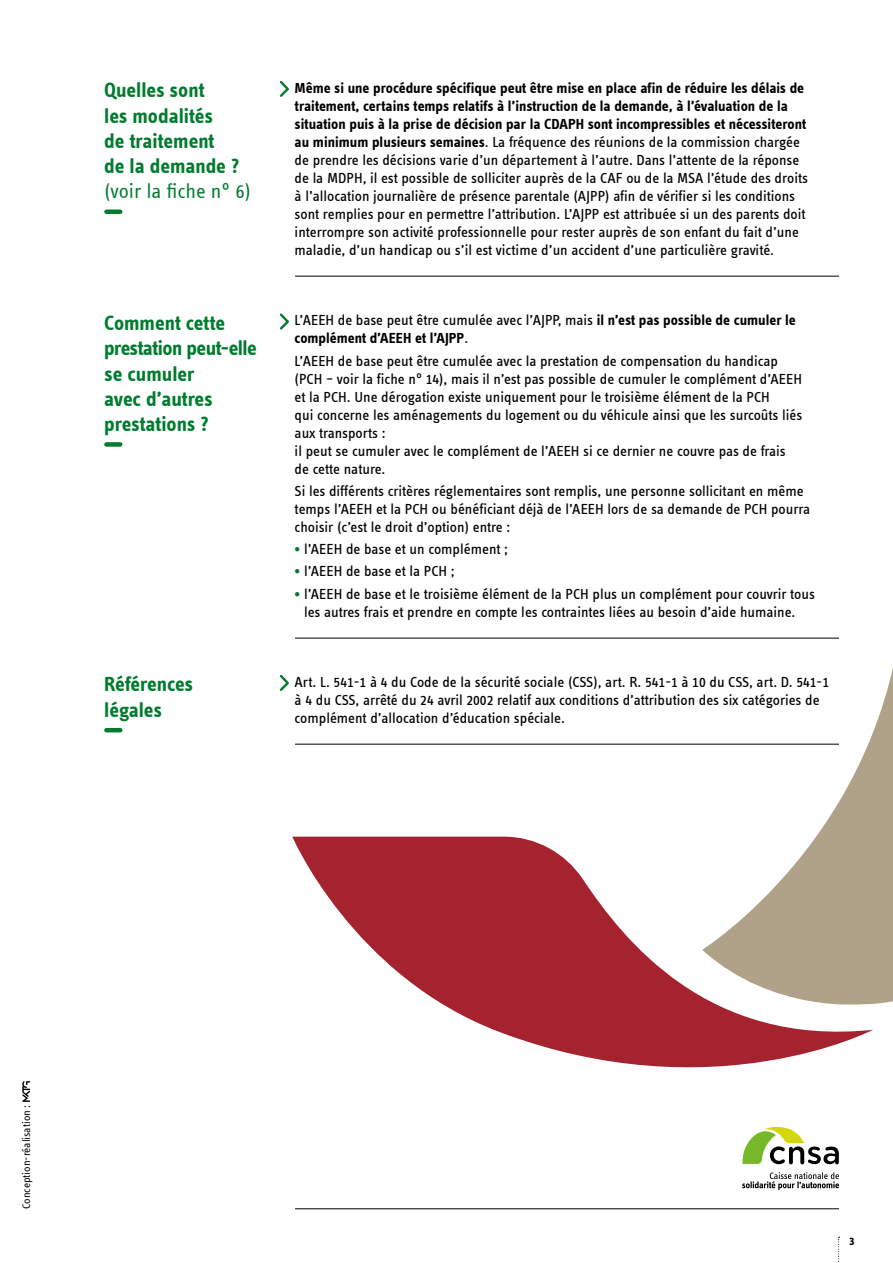
<style>
.page{position:relative;width:893px;height:1263px;background:#fff}
.page>*{position:absolute;margin:0;border:0;box-sizing:border-box;transform-origin:0 0}
.Mise_en_avant_texte{font:700 21px/25.2px "Info Text Offc";letter-spacing:-.005em;color:#007c2f}
.Texte_courant{font:15px/18px "Info Text Offc";color:#000}
.Texte_courant-2{font:700 15px/18px "Info Text Offc";color:#000}
.t1{font:700 12px "Info Text Offc";color:#000}
.t2{font:11.25px "Info Text Offc";color:#000}
.s1{font-weight:400}
.s2{font-weight:700}
.s3{font-weight:700;color:#007c2f}
</style>
<div class="page">
<svg style="left:742px;top:1172px;width:97px;height:18px"></svg>
<svg style="left:742px;top:1126px;width:97px;height:38px"></svg>
<hr style="left:295px;top:1208px;width:544px;height:1px;background:#000">
<svg style="left:702px;top:637px;width:191px;height:367px"></svg>
<svg style="left:292px;top:837px;width:581px;height:231px"></svg>
<svg style="left:838px;top:1237px;width:2px;height:25px"></svg>
<svg style="left:22px;top:1081px;width:8px;height:21px"></svg>
<hr style="left:106px;top:728px;width:14px;height:4px;background:#007c2f">
<div style="left:106px;top:442px;width:14px;height:5px;background:#007c2f"></div>
<div style="left:106px;top:209px;width:14px;height:5px;background:#007c2f"></div>
<hr style="left:295px;top:638px;width:544px;height:1px;background:#000">
<hr style="left:295px;top:744px;width:544px;height:1px;background:#000">
<hr style="left:295px;top:276px;width:544px;height:1px;background:#000">
<svg style="left:279px;top:675px;width:10px;height:16px"></svg>
<svg style="left:279px;top:313px;width:10px;height:17px"></svg>
<svg style="left:279px;top:80px;width:10px;height:17px"></svg>
<p class="Mise_en_avant_texte" style="left:104px;top:78px;width:148px">Quelles sont<br>les modalités<br>de traitement<br>de la demande ? <span class="s1">(voir la fiche n° 6)</span></p>
<p class="Mise_en_avant_texte" style="left:104px;top:311px;width:154px">Comment cette prestation peut-elle se cumuler<br>avec d’autres prestations ?</p>
<p class="Mise_en_avant_texte" style="left:104px;top:672px;width:90px">Références légales</p>
<p class="Texte_courant" style="left:295px;top:79px;width:515px"><span class="s2">Même si une procédure spécifique peut être mise en place afin de réduire les délais de traitement, certains temps relatifs à l’instruction de la demande, à l’évaluation de la situation puis à la prise de décision par la CDAPH sont incompressibles et nécessiteront au minimum plusieurs semaines</span>. La fréquence des réunions de la commission chargée de prendre les décisions varie d’un département à l’autre. Dans l’attente de la réponse de la MDPH, il est possible de solliciter auprès de la CAF ou de la MSA l’étude des droits à l’allocation journalière de présence parentale (AJPP) afin de vérifier si les conditions sont remplies pour en permettre l’attribution. L’AJPP est attribuée si un des parents doit interrompre son activité professionnelle pour rester auprès de son enfant du fait d’une maladie, d’un handicap ou s’il est victime d’un accident d’une particulière gravité.</p>
<p class="Texte_courant-2" style="left:295px;top:311px;width:503px"><span class="s1">L’AEEH de base peut être cumulée avec l’AJPP, mais</span> il n’est pas possible de cumuler le complément d’AEEH et l’AJPP<span class="s1">.</span></p>
<p class="Texte_courant" style="left:295px;top:352px;width:509px">L’AEEH de base peut être cumulée avec la prestation de compensation du handicap (PCH – voir la fiche n° 14), mais il n’est pas possible de cumuler le complément d’AEEH et la PCH. Une dérogation existe uniquement pour le troisième élément de la PCH<br>qui concerne les aménagements du logement ou du véhicule ainsi que les surcoûts liés aux transports :<br>il peut se cumuler avec le complément de l’AEEH si ce dernier ne couvre pas de frais de cette nature.</p>
<p class="Texte_courant" style="left:295px;top:482px;width:517px">Si les différents critères réglementaires sont remplis, une personne sollicitant en même temps l’AEEH et la PCH ou bénéficiant déjà de l’AEEH lors de sa demande de PCH pourra choisir (c’est le droit d’option) entre :</p>
<p class="Texte_courant" style="left:295px;top:540px;width:215px"><span class="s3">•</span> l’AEEH de base et un complément ;</p>
<p class="Texte_courant" style="left:295px;top:562px;width:162px"><span class="s3">•</span> l’AEEH de base et la PCH ;</p>
<p class="Texte_courant" style="left:304px;top:585px;width:512px;text-indent:-9px"><span class="s3">•</span> l’AEEH de base et le troisième élément de la PCH plus un complément pour couvrir tous les autres frais et prendre en compte les contraintes liées au besoin d’aide humaine.</p>
<p class="Texte_courant" style="left:295px;top:673px;width:536px">Art. L. 541-1 à 4 du Code de la sécurité sociale (CSS), art. R. 541-1 à 10 du CSS, art. D. 541-1 à 4 du CSS, arrêté du 24 avril 2002 relatif aux conditions d’attribution des six catégories de complément d’allocation d’éducation spéciale.</p>
<p class="t2" style="left:20px;top:1209px;width:106px;rotate:-90deg">Conception-réalisation :</p>
<p class="t1" style="left:849px;top:1234px;width:7px">3</p>
</div>
